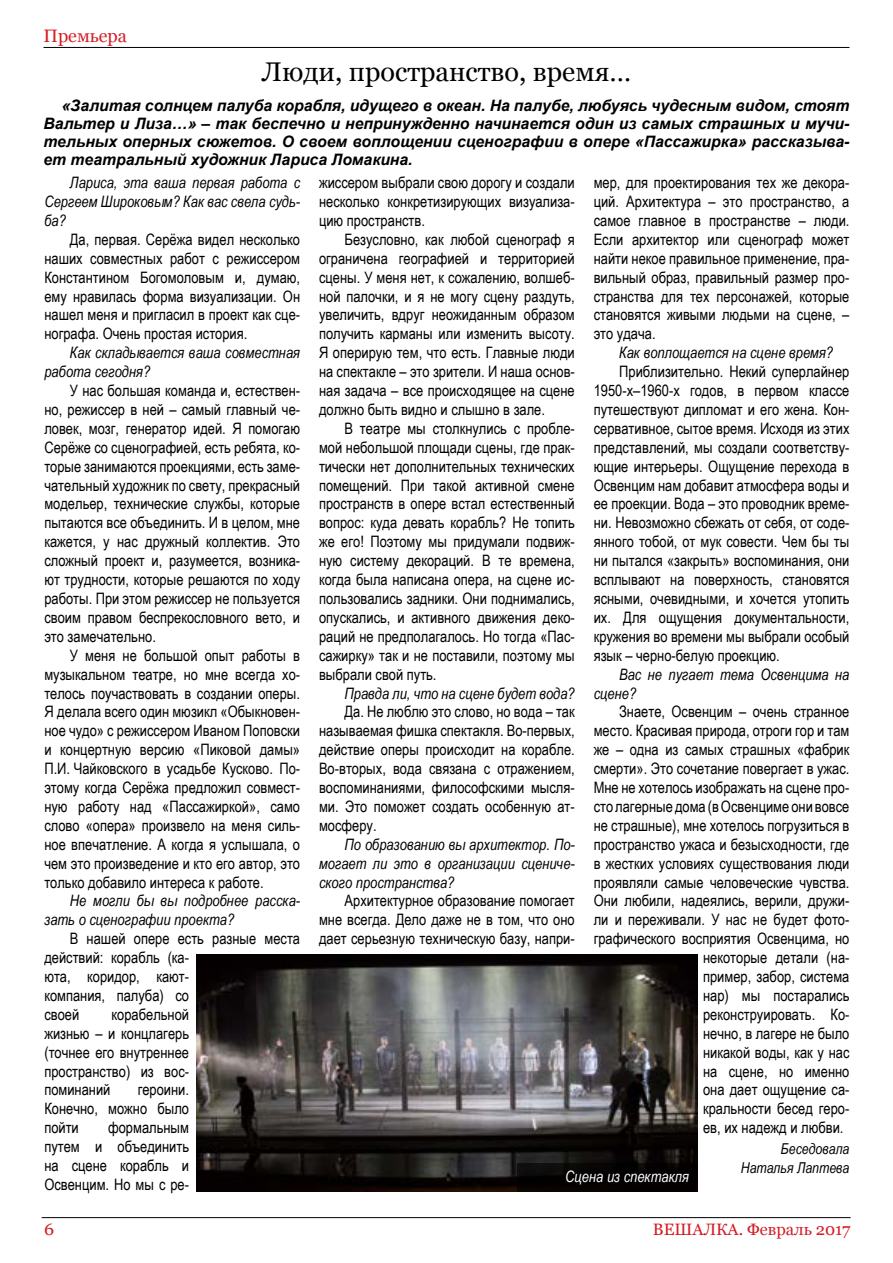
<style>
.page{position:relative;width:893px;height:1263px;background:#fff}
.page>*{position:absolute;margin:0;border:0;box-sizing:border-box;transform-origin:0 0}
.t1{font:27px "Georgia";color:#000}
.t2{font:18px "Georgia";color:#d41c23}
.t3{font:16.5px "Georgia";color:#d41c23}
.t4{font:16.5px "Georgia";color:#d41c23;scale:1.08 1}
.t5{font:15.75px/18.9px "Arial Narrow";color:#000;text-align:justify}
.t6{font:italic 15.75px/18.9px "Arial Narrow";color:#000}
.t7{font:italic 700 15.75px/18.1px "Arial";color:#000;text-align:justify}
.t8{font:italic 15.75px "Arial Narrow";color:#fff}
.t9{font:italic 15px/18.9px "Arial Narrow";color:#000;text-align:right}
</style>
<div class="page">
<hr style="left:44px;top:47px;width:805px;height:1px;background:#000">
<hr style="left:42px;top:1217px;width:809px;height:1px;background:#000">
<img style="left:197px;top:954px;width:500px;height:237px">
<div style="left:518px;top:1163px;width:178px;height:28px;background:#000"></div>
<p class="t2" style="left:44px;top:25px;width:85px">Премьера</p>
<h1 class="t1" style="left:262px;top:55px;width:371px">Люди, пространство, время…</h1>
<p class="t7" style="left:43px;top:96px;width:808px;text-indent:18px">«Залитая солнцем палуба корабля, идущего в океан. На палубе, любуясь чудесным видом, стоят Вальтер и Лиза…» – так беспечно и непринужденно начинается один из самых страшных и мучи&shy;тельных оперных сюжетов. О своем воплощении сценографии в опере «Пассажирка» рассказыва&shy;ет театральный художник Лариса Ломакина.</p>
<p class="t5" style="left:594px;top:173px;width:257px">мер, для проектирования тех же декора&shy;ций. Архитектура – это пространство, а самое главное в пространстве – люди.<br>Если архитектор или сценограф может найти некое правильное применение, пра&shy;вильный образ, правильный размер про&shy;странства для тех персонажей, которые становятся живыми людьми на сцене, – это удача.</p>
<p class="t6" style="left:619px;top:343px;width:215px">Как воплощается на сцене время?</p>
<p class="t5" style="left:594px;top:362px;width:257px;text-indent:25px">Приблизительно. Некий суперлайнер 1950-х–1960-х годов, в первом классе путешествуют дипломат и его жена. Кон&shy;сервативное, сытое время. Исходя из этих представлений, мы создали соответству&shy;ющие интерьеры. Ощущение перехода в Освенцим нам добавит атмосфера воды и ее проекции. Вода – это проводник време&shy;ни. Невозможно сбежать от себя, от соде&shy;янного тобой, от мук совести. Чем бы ты ни пытался «закрыть» воспоминания, они всплывают на поверхность, становятся ясными, очевидными, и хочется утопить их. Для ощущения документальности, кружения во времени мы выбрали особый язык – черно-белую проекцию.</p>
<p class="t6" style="left:594px;top:664px;width:257px;text-indent:25px">Вас не пугает тема Освенцима на сцене?</p>
<p class="t5" style="left:619px;top:702px;width:232px">Знаете, Освенцим – очень странное</p>
<p class="t5" style="left:594px;top:721px;width:257px">место. Красивая природа, отроги гор и там</p>
<p class="t5" style="left:594px;top:740px;width:257px">же – одна из самых страшных «фабрик</p>
<p class="t5" style="left:594px;top:758px;width:257px">смерти». Это сочетание повергает в ужас.</p>
<p class="t5" style="left:594px;top:777px;width:257px">Мне не хотелось изображать на сцене про-</p>
<p class="t5" style="left:594px;top:796px;width:257px">сто лагерные дома (в Освенциме они вовсе</p>
<p class="t5" style="left:594px;top:815px;width:257px">не страшные), мне хотелось погрузиться в</p>
<p class="t5" style="left:594px;top:834px;width:257px">пространство ужаса и безысходности, где</p>
<p class="t5" style="left:594px;top:853px;width:257px">в жестких условиях существования люди</p>
<p class="t5" style="left:594px;top:872px;width:257px">проявляли самые человеческие чувства.</p>
<p class="t5" style="left:594px;top:891px;width:257px">Они любили, надеялись, верили, дружи-</p>
<p class="t5" style="left:594px;top:910px;width:257px">ли и переживали. У нас не будет фото-</p>
<p class="t5" style="left:594px;top:929px;width:257px">графического восприятия Освенцима, но</p>
<p class="t5" style="left:703px;top:947px;width:148px">некоторые детали (на-</p>
<p class="t5" style="left:703px;top:966px;width:148px">пример, забор, система</p>
<p class="t5" style="left:703px;top:985px;width:148px">нар) мы постарались</p>
<p class="t5" style="left:703px;top:1004px;width:148px">реконструировать. Ко-</p>
<p class="t5" style="left:703px;top:1023px;width:148px">нечно, в лагере не было</p>
<p class="t5" style="left:703px;top:1042px;width:148px">никакой воды, как у нас</p>
<p class="t5" style="left:703px;top:1061px;width:148px">на сцене, но именно</p>
<p class="t5" style="left:703px;top:1080px;width:148px">она дает ощущение са-</p>
<p class="t5" style="left:703px;top:1099px;width:148px">кральности бесед геро-</p>
<p class="t5" style="left:703px;top:1118px;width:142px">ев, их надежд и любви.</p>
<p class="t9" style="left:741px;top:1139px;width:110px">Беседовала<br>Наталья Лаптева</p>
<p class="t8" style="left:565px;top:1165px;width:125px">Сцена из спектакля</p>
<p class="t5" style="left:319px;top:173px;width:257px">жиссером выбрали свою дорогу и создали несколько конкретизирующих визуализа&shy;цию пространств.</p>
<p class="t5" style="left:319px;top:229px;width:257px;text-indent:25px">Безусловно, как любой сценограф я ограничена географией и территорией сцены. У меня нет, к сожалению, волшеб&shy;ной палочки, и я не могу сцену раздуть, увеличить, вдруг неожиданным образом получить карманы или изменить высоту.<br>Я оперирую тем, что есть. Главные люди на спектакле – это зрители. И наша основ&shy;ная задача – все происходящее на сцене должно быть видно и слышно в зале.</p>
<p class="t5" style="left:319px;top:418px;width:257px;text-indent:25px">В театре мы столкнулись с пробле&shy;мой небольшой площади сцены, где прак&shy;тически нет дополнительных технических помещений. При такой активной смене пространств в опере встал естественный вопрос: куда девать корабль? Не топить же его! Поэтому мы придумали подвиж&shy;ную систему декораций. В те времена, когда была написана опера, на сцене ис&shy;пользовались задники. Они поднимались, опускались, и активного движения деко&shy;раций не предполагалось. Но тогда «Пас&shy;сажирку» так и не поставили, поэтому мы выбрали свой путь.</p>
<p class="t6" style="left:345px;top:683px;width:232px">Правда ли, что на сцене будет вода?</p>
<p class="t5" style="left:319px;top:702px;width:257px;text-indent:25px">Да. Не люблю это слово, но вода – так называемая фишка спектакля. Во-первых, действие оперы происходит на корабле.<br>Во-вторых, вода связана с отражением, воспоминаниями, философскими мысля&shy;ми. Это поможет создать особенную ат&shy;мосферу.</p>
<p class="t6" style="left:319px;top:834px;width:257px;text-align:justify;text-indent:25px">По образованию вы архитектор. По&shy;могает ли это в организации сцениче&shy;ского пространства?</p>
<p class="t5" style="left:319px;top:891px;width:257px;text-indent:25px">Архитектурное образование помогает мне всегда. Дело даже не в том, что оно дает серьезную техническую базу, напри-</p>
<p class="t6" style="left:44px;top:173px;width:257px;text-align:justify;text-indent:25px">Лариса, эта ваша первая работа с Сергеем Широковым? Как вас свела судь&shy;ба?</p>
<p class="t5" style="left:44px;top:229px;width:257px;text-indent:25px">Да, первая. Серёжа видел несколько наших совместных работ с режиссером Константином Богомоловым и, думаю, ему нравилась форма визуализации. Он нашел меня и пригласил в проект как сце&shy;нографа. Очень простая история.</p>
<p class="t6" style="left:44px;top:343px;width:257px;text-indent:25px">Как складывается ваша совместная работа сегодня?</p>
<p class="t5" style="left:44px;top:380px;width:257px;text-indent:25px">У нас большая команда и, естествен&shy;но, режиссер в ней – самый главный че&shy;ловек, мозг, генератор идей. Я помогаю Серёже со сценографией, есть ребята, ко&shy;торые занимаются проекциями, есть заме&shy;чательный художник по свету, прекрасный модельер, технические службы, которые пытаются все объединить. И в целом, мне кажется, у нас дружный коллектив. Это сложный проект и, разумеется, возника&shy;ют трудности, которые решаются по ходу работы. При этом режиссер не пользуется своим правом беспрекословного вето, и это замечательно.</p>
<p class="t5" style="left:44px;top:645px;width:257px;text-indent:25px">У меня не большой опыт работы в музыкальном театре, но мне всегда хо&shy;телось поучаствовать в создании оперы.<br>Я делала всего один мюзикл «Обыкновен&shy;ное чудо» с режиссером Иваном Поповски и концертную версию «Пиковой дамы» П.И. Чайковского в усадьбе Кусково. По&shy;этому когда Серёжа предложил совмест&shy;ную работу над «Пассажиркой», само слово «опера» произвело на меня силь&shy;ное впечатление. А когда я услышала, о чем это произведение и кто его автор, это только добавило интереса к работе.</p>
<p class="t6" style="left:44px;top:891px;width:257px;text-indent:25px">Не могли бы вы подробнее расска&shy;зать о сценографии проекта?</p>
<p class="t5" style="left:44px;top:929px;width:257px;text-align:left;text-indent:25px">В нашей опере есть разные места действий: корабль (ка-<br>юта, коридор, кают-<br>компания, палуба) со<br>своей</p>
<p class="t5" style="left:44px;top:1004px;width:146px;text-indent:67px">корабельной жизнью – и концлагерь (точнее его внутреннее пространство) из вос&shy;поминаний</p>
<p class="t5" style="left:44px;top:1080px;width:146px;text-indent:93px">героини.<br>Конечно, можно было пойти</p>
<p class="t5" style="left:44px;top:1118px;width:146px;text-indent:64px">формальным путем и объединить на сцене корабль и Освенцим. Но мы с ре-</p>
<p class="t4" style="left:44px;top:1219px;width:11px">6</p>
<p class="t3" style="left:653px;top:1219px;width:199px">ВЕШАЛКА. Февраль 2017</p>
</div>
